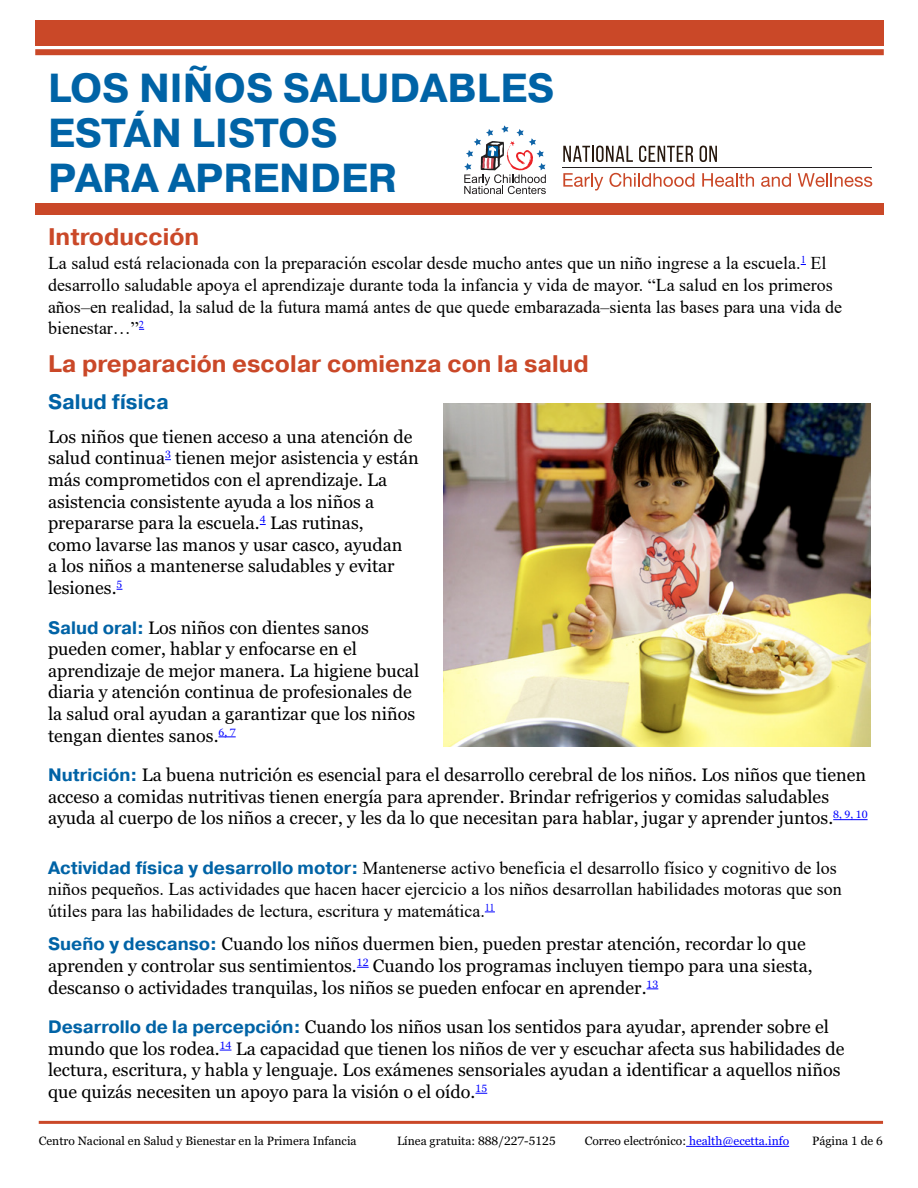
<style>
.page{position:relative;width:918px;height:1188px;background:#fff}
.page>*{position:absolute;margin:0;border:0;box-sizing:border-box;transform-origin:0 0}
.t1{font:700 40.5px/45px "Pragmatica";color:#0063a6}
.t2{font:700 24px "Pragmatica";color:#ca4828}
.t3{font:700 21px "Pragmatica";color:#0063a6}
.t4{font:18px/21.6px "Georgia Pro";color:#000}
.t5{font:18px/21.6px "Times New Roman";color:#000}
.t6{font:12px "Georgia Pro";color:#000}
.s1{font-family:"Pragmatica";font-weight:700;color:#0063a6}
.s2{color:#00f}
</style>
<div class="page">
<div style="left:35px;top:203px;width:849px;height:12px;background:#ca4828"></div>
<hr style="left:39px;top:1121px;width:844px;height:3px;background:#ca4828">
<hr style="left:686px;top:1146px;width:103px;height:1px;background:#00f">
<div style="left:35px;top:20px;width:849px;height:26px;background:#ca4828"></div>
<div style="left:35px;top:49px;width:849px;height:6px;background:#ca4828"></div>
<svg style="left:219px;top:737px;width:17px;height:1px"></svg>
<hr style="left:833px;top:819px;width:35px;height:1px;background:#00f">
<svg style="left:357px;top:967px;width:12px;height:1px"></svg>
<svg style="left:475px;top:1093px;width:12px;height:1px"></svg>
<svg style="left:563px;top:173px;width:40px;height:18px"></svg>
<svg style="left:609px;top:173px;width:85px;height:14px"></svg>
<svg style="left:702px;top:173px;width:52px;height:14px"></svg>
<svg style="left:761px;top:173px;width:30px;height:14px"></svg>
<svg style="left:798px;top:173px;width:74px;height:14px"></svg>
<svg style="left:563px;top:146px;width:70px;height:16px"></svg>
<svg style="left:639px;top:146px;width:54px;height:16px"></svg>
<svg style="left:700px;top:146px;width:17px;height:16px"></svg>
<hr style="left:562px;top:167px;width:310px;height:1px;background:#231f20">
<svg style="left:464px;top:125px;width:82px;height:69px"></svg>
<img style="left:443px;top:404px;width:428px;height:342px">
<h1 class="t1" style="left:48px;top:66px;width:508px">LOS NIÑOS SALUDABLES<br>ESTÁN LISTOS<br>PARA APRENDER</h1>
<h2 class="t2" style="left:48px;top:221px;width:153px">Introducción</h2>
<p class="t5" style="left:48px;top:252px;width:796px">La salud está relacionada con la preparación escolar desde mucho antes que un niño ingrese a la escuela.<sup>1</sup> El desarrollo saludable apoya el aprendizaje durante toda la infancia y vida de mayor. “La salud en los primeros años–en realidad, la salud de la futura mamá antes de que quede embarazada–sienta las bases para una vida de bienestar…”<sup>2</sup></p>
<h2 class="t2" style="left:48px;top:348px;width:542px">La preparación escolar comienza con la salud</h2>
<h3 class="t3" style="left:48px;top:388px;width:122px">Salud física</h3>
<p class="t4" style="left:48px;top:426px;width:372px">Los niños que tienen acceso a una atención de salud continua<sup>3</sup> tienen mejor asistencia y están más comprometidos con el aprendizaje. La asistencia consistente ayuda a los niños a prepararse para la escuela.<sup>4</sup> Las rutinas,<br>como lavarse las manos y usar casco, ayudan<br>a los niños a mantenerse saludables y evitar lesiones.<sup>5</sup></p>
<h4 class="t4" style="left:48px;top:617px;width:323px"><span class="s1">Salud oral:</span> Los niños con dientes sanos</h4>
<p class="t4" style="left:48px;top:639px;width:373px">pueden comer, hablar y enfocarse en el aprendizaje de mejor manera. La higiene bucal diaria y atención continua de profesionales de la salud oral ayudan a garantizar que los niños tengan dientes sanos.<sup>6,</sup> <sup>7</sup></p>
<h4 class="t4" style="left:48px;top:765px;width:820px"><span class="s1">Nutrición:</span> La buena nutrición es esencial para el desarrollo cerebral de los niños. Los niños que tienen</h4>
<p class="t4" style="left:48px;top:786px;width:821px">acceso a comidas nutritivas tienen energía para aprender. Brindar refrigerios y comidas saludables ayuda al cuerpo de los niños a crecer, y les da lo que necesitan para hablar, jugar y aprender juntos.<sup>8,</sup> <sup>9,</sup> <sup>10</sup></p>
<h4 class="t5" style="left:48px;top:856px;width:790px"><span class="s1">Actividad física y desarrollo motor:</span> Mantenerse activo beneficia el desarrollo físico y cognitivo de los</h4>
<p class="t5" style="left:48px;top:878px;width:795px">niños pequeños. Las actividades que hacen hacer ejercicio a los niños desarrollan habilidades motoras que son útiles para las habilidades de lectura, escritura y matemática.<sup>11</sup></p>
<h4 class="t4" style="left:48px;top:934px;width:759px"><span class="s1">Sueño y descanso:</span> Cuando los niños duermen bien, pueden prestar atención, recordar lo que</h4>
<p class="t4" style="left:48px;top:956px;width:766px">aprenden y controlar sus sentimientos.<sup>12</sup> Cuando los programas incluyen tiempo para una siesta, descanso o actividades tranquilas, los niños se pueden enfocar en aprender.<sup>13</sup></p>
<h4 class="t4" style="left:48px;top:1017px;width:783px"><span class="s1">Desarrollo de la percepción:</span> Cuando los niños usan los sentidos para ayudar, aprender sobre el</h4>
<p class="t4" style="left:48px;top:1038px;width:798px">mundo que los rodea.<sup>14</sup> La capacidad que tienen los niños de ver y escuchar afecta sus habilidades de lectura, escritura, y habla y lenguaje. Los exámenes sensoriales ayudan a identificar a aquellos niños que quizás necesiten un apoyo para la visión o el oído.<sup>15</sup></p>
<p class="t6" style="left:39px;top:1134px;width:319px">Centro Nacional en Salud y Bienestar en la Primera Infancia</p>
<p class="t6" style="left:397px;top:1134px;width:160px">Línea gratuita: 888/227-5125</p>
<p class="t6" style="left:585px;top:1134px;width:206px">Correo electrónico: <span class="s2">health@ecetta.info</span></p>
<p class="t6" style="left:812px;top:1134px;width:72px">Página 1 de 6</p>
</div>
